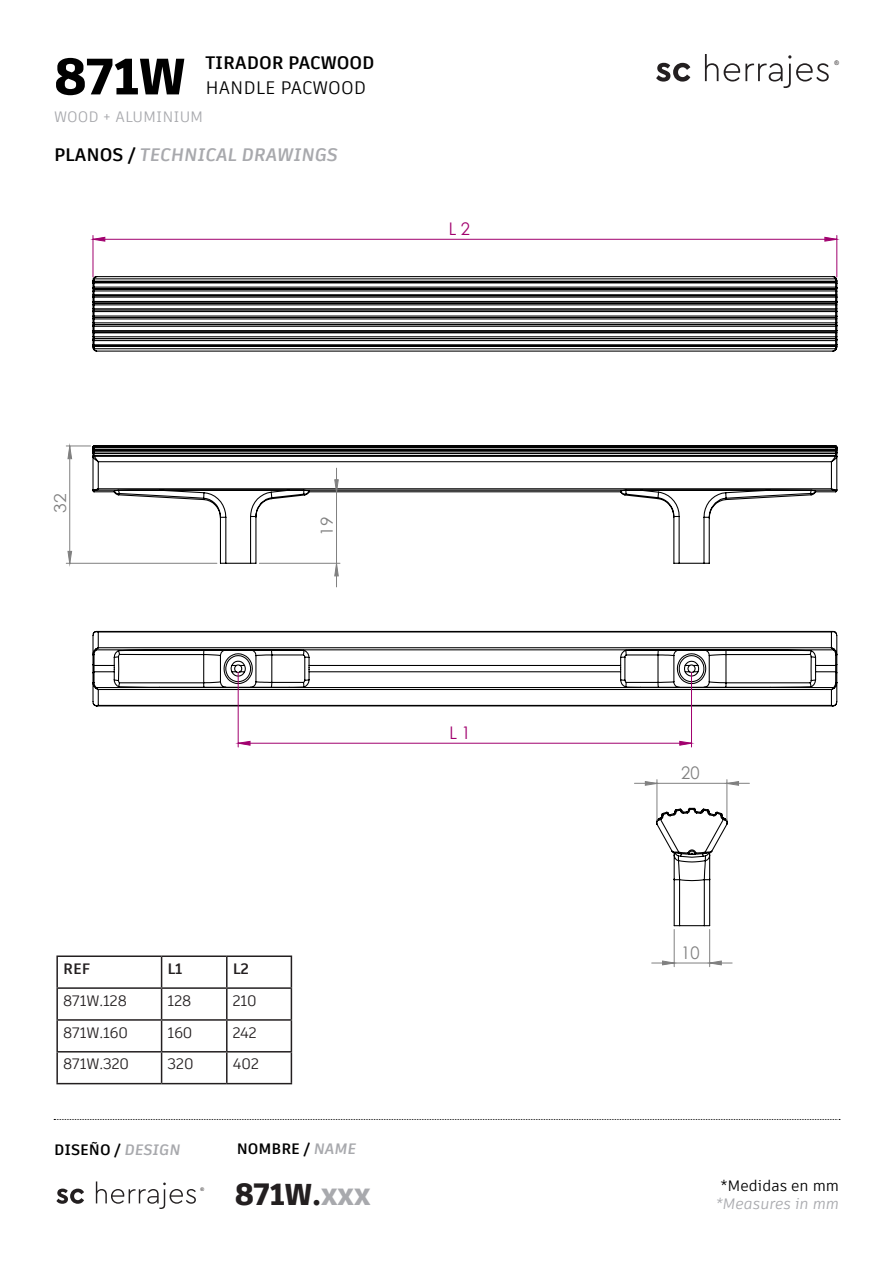
<style>
.page{position:relative;width:893px;height:1263px;background:#fff}
.page>*{position:absolute;margin:0;border:0;box-sizing:border-box;transform-origin:0 0}
.t1{font:900 51px "Artifakt Element";color:#000}
.t2{font:900 30px "Artifakt Element";color:#231f20}
.t3{font:italic 700 18px "Artifakt Element";color:#a8a9ad}
.t4{font:700 18px "Artifakt Element";color:#000}
.t5{font:18px "Artifakt Element";color:#000}
.t6{font:17.4px "Century Gothic";color:#a1006e;scale:.95 1}
.t7{font:17.4px "Century Gothic";color:#808080;scale:.95 1}
.t8{font:16.5px "Century Gothic";color:#808080;scale:1.05 1}
.t9{font:15px "Artifakt Element";color:#231f20}
.t10{font:700 15px "Artifakt Element";color:#000}
.t11{font:15px "Artifakt Element";color:#a8a9ad}
.t12{font:italic 15px "Artifakt Element";color:#a8a9ad}
.t13{font:15px "Artifakt Element";color:#000}
.t14{font:700 15px "Artifakt Element";color:#231f20}
.t15{font:6.15px "Arial";color:#231f20}
.t16{font:4.95px "Arial";color:#231f20}
.s1{font-style:normal;color:#000}
.s2{font-style:italic;color:#a8a9ad}
.s3{color:#a8a9ad}
</style>
<div class="page">
<svg style="left:656px;top:63px;width:34px;height:19px"></svg>
<svg style="left:705px;top:54px;width:13px;height:27px"></svg>
<svg style="left:724px;top:55px;width:105px;height:33px"></svg>
<svg style="left:56px;top:1188px;width:28px;height:16px"></svg>
<svg style="left:96px;top:1181px;width:100px;height:28px"></svg>
<svg style="left:54px;top:1119px;width:786px;height:1px"></svg>
<svg style="left:92px;top:236px;width:745px;height:471px"></svg>
<svg style="left:67px;top:445px;width:672px;height:521px"></svg>
<hr style="left:836px;top:235px;width:1px;height:42px;background:#a1006e">
<hr style="left:93px;top:235px;width:1px;height:42px;background:#a1006e">
<hr style="left:691px;top:672px;width:1px;height:75px;background:#a1006e">
<hr style="left:238px;top:672px;width:1px;height:75px;background:#a1006e">
<hr style="left:259px;top:563px;width:81px;height:1px;background:#808080">
<hr style="left:709px;top:929px;width:1px;height:38px;background:#808080">
<hr style="left:674px;top:929px;width:1px;height:38px;background:#808080">
<hr style="left:726px;top:780px;width:1px;height:40px;background:#808080">
<hr style="left:657px;top:780px;width:1px;height:40px;background:#808080">
<svg style="left:93px;top:237px;width:744px;height:4px"></svg>
<svg style="left:238px;top:741px;width:453px;height:4px"></svg>
<svg style="left:66px;top:446px;width:272px;height:141px"></svg>
<svg style="left:652px;top:961px;width:80px;height:4px"></svg>
<svg style="left:634px;top:781px;width:115px;height:4px"></svg>
<hr style="left:56px;top:955px;width:106px;height:2px;background:#231f20">
<hr style="left:56px;top:957px;width:2px;height:30px;background:#231f20">
<hr style="left:162px;top:955px;width:65px;height:2px;background:#231f20">
<hr style="left:161px;top:957px;width:1px;height:30px;background:#231f20">
<hr style="left:227px;top:955px;width:65px;height:2px;background:#231f20">
<hr style="left:226px;top:957px;width:2px;height:30px;background:#231f20">
<hr style="left:291px;top:957px;width:1px;height:30px;background:#231f20">
<hr style="left:56px;top:987px;width:106px;height:2px;background:#231f20">
<hr style="left:56px;top:989px;width:2px;height:30px;background:#231f20">
<hr style="left:162px;top:987px;width:65px;height:2px;background:#231f20">
<hr style="left:161px;top:989px;width:1px;height:30px;background:#231f20">
<hr style="left:227px;top:987px;width:65px;height:2px;background:#231f20">
<hr style="left:226px;top:989px;width:2px;height:30px;background:#231f20">
<hr style="left:291px;top:989px;width:1px;height:30px;background:#231f20">
<hr style="left:56px;top:1019px;width:106px;height:2px;background:#231f20">
<hr style="left:56px;top:1021px;width:2px;height:30px;background:#231f20">
<hr style="left:162px;top:1019px;width:65px;height:2px;background:#231f20">
<hr style="left:161px;top:1021px;width:1px;height:30px;background:#231f20">
<hr style="left:227px;top:1019px;width:65px;height:2px;background:#231f20">
<hr style="left:226px;top:1021px;width:2px;height:30px;background:#231f20">
<hr style="left:291px;top:1021px;width:1px;height:30px;background:#231f20">
<hr style="left:56px;top:1051px;width:106px;height:1px;background:#231f20">
<hr style="left:56px;top:1052px;width:2px;height:31px;background:#231f20">
<hr style="left:162px;top:1051px;width:65px;height:1px;background:#231f20">
<hr style="left:161px;top:1052px;width:1px;height:31px;background:#231f20">
<hr style="left:227px;top:1051px;width:65px;height:1px;background:#231f20">
<hr style="left:226px;top:1052px;width:2px;height:31px;background:#231f20">
<hr style="left:291px;top:1052px;width:1px;height:31px;background:#231f20">
<hr style="left:56px;top:1083px;width:106px;height:1px;background:#231f20">
<hr style="left:162px;top:1083px;width:65px;height:1px;background:#231f20">
<hr style="left:227px;top:1083px;width:65px;height:1px;background:#231f20">
<p class="t4" style="left:205px;top:50px;width:171px">TIRADOR PACWOOD</p>
<p class="t1" style="left:54px;top:41px;width:133px">871W</p>
<p class="t11" style="left:54px;top:107px;width:151px">WOOD + ALUMINIUM</p>
<p class="t5" style="left:205px;top:75px;width:162px">HANDLE PACWOOD</p>
<p class="t3" style="left:54px;top:142px;width:285px"><span class="s1">PLANOS /</span> TECHNICAL DRAWINGS</p>
<p class="t6" style="left:449px;top:217px;width:24px">L 2</p>
<p class="t8" style="left:49px;top:512px;width:20px;rotate:-90deg">32</p>
<p class="t8" style="left:315px;top:536px;width:20px;rotate:-90deg">19</p>
<p class="t6" style="left:449px;top:721px;width:24px">L 1</p>
<p class="t14" style="left:63px;top:958px;width:28px">REF</p>
<p class="t14" style="left:168px;top:958px;width:16px">L1</p>
<p class="t14" style="left:233px;top:958px;width:17px">L2</p>
<p class="t9" style="left:63px;top:990px;width:65px">871W.128</p>
<p class="t9" style="left:168px;top:990px;width:25px">128</p>
<p class="t9" style="left:233px;top:990px;width:26px">210</p>
<p class="t9" style="left:63px;top:1022px;width:66px">871W.160</p>
<p class="t9" style="left:168px;top:1022px;width:26px">160</p>
<p class="t9" style="left:233px;top:1022px;width:25px">242</p>
<p class="t9" style="left:63px;top:1054px;width:67px">871W.320</p>
<p class="t9" style="left:168px;top:1054px;width:27px">320</p>
<p class="t9" style="left:233px;top:1054px;width:28px">402</p>
<p class="t10" style="left:54px;top:1139px;width:128px">DISEÑO / <span class="s2">DESIGN</span></p>
<p class="t10" style="left:237px;top:1138px;width:121px">NOMBRE / <span class="s2">NAME</span></p>
<p class="t2" style="left:235px;top:1173px;width:137px">871W.<span class="s3">xxx</span></p>
<p class="t16" style="left:201px;top:1185px;width:5px">®</p>
<p class="t15" style="left:834px;top:59px;width:6px">®</p>
<p class="t7" style="left:681px;top:761px;width:21px">20</p>
<p class="t7" style="left:681px;top:941px;width:21px">10</p>
<p class="t13" style="left:721px;top:1175px;width:120px">*Medidas en mm</p>
<p class="t12" style="left:716px;top:1193px;width:125px">*Measures in mm</p>
</div>
